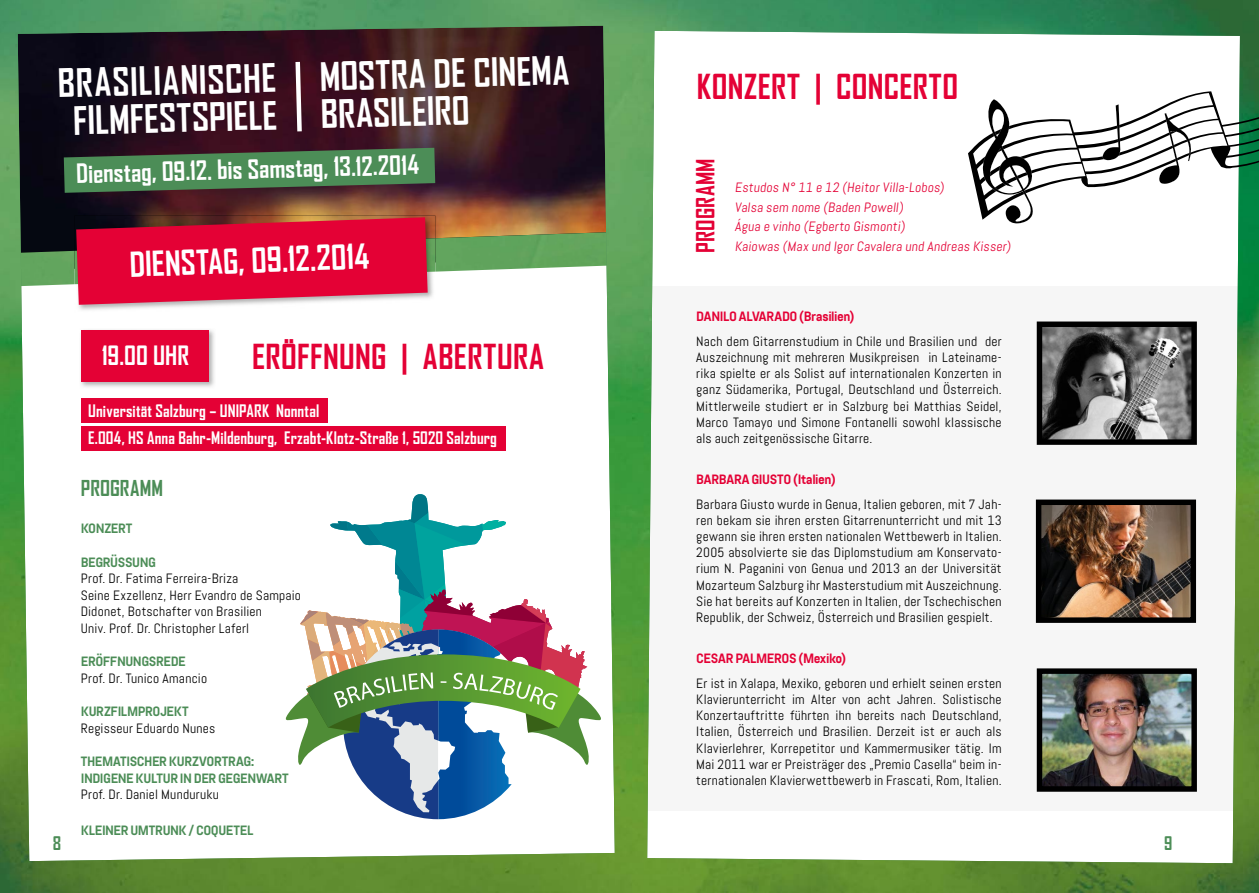
<style>
.page{position:relative;width:1259px;height:893px;background:#fff}
.page>*{position:absolute;margin:0;border:0;box-sizing:border-box;transform-origin:0 0}
.t1{font:700 37.5px/37.3px "Agency FB";color:#fff;text-align:center}
.t2{font:700 33px "Agency FB";letter-spacing:.015em;color:#e40135}
.t3{font:700 33px "Agency FB";color:#fff}
.t4{font:700 25.5px "Agency FB";color:#fff}
.t5{font:700 24px "Agency FB";letter-spacing:.005em;color:#e40135}
.t6{font:700 21px "Agency FB";letter-spacing:.005em;color:#4c8d57}
.t7{font:700 18px "Agency FB";color:#4c8d57}
.t8{font:700 16.5px/27px "Agency FB";letter-spacing:.005em;color:#fff}
.t9{font:13.5px/16.2px "Abel";letter-spacing:.015em;color:#000;text-align:justify}
.t10{font:13.5px/19.8px "Abel";color:#e40135}
.t11{font:700 13.5px/16.5px "Abel Pro";letter-spacing:-.03em;color:#4c8d57}
.t12{font:700 13.5px "Abel Pro";letter-spacing:-.02em;color:#e40135}
</style>
<div class="page">
<img style="left:0;top:0;width:1259px;height:893px">
<img style="left:74px;top:216px;width:361px;height:22px">
<img style="left:74px;top:284px;width:361px;height:28px">
<img style="left:74px;top:238px;width:361px;height:46px">
<svg style="left:76px;top:217px;width:352px;height:88px;background:#d81540"></svg>
<div style="left:81px;top:427px;width:424px;height:24px;background:#e40135"></div>
<div style="left:81px;top:399px;width:246px;height:24px;background:#e40135"></div>
<img style="left:79px;top:328px;width:137px;height:61px">
<div style="left:81px;top:330px;width:127px;height:51px;background:#e40135"></div>
<svg style="left:293px;top:57px;width:11px;height:79px"></svg>
<svg style="left:64px;top:148px;width:371px;height:45px;background:#48734c"></svg>
<img style="left:1042px;top:327px;width:149px;height:112px">
<div style="left:1036px;top:321px;width:161px;height:124px;border:5px solid #000"></div>
<img style="left:1042px;top:506px;width:148px;height:111px">
<div style="left:1036px;top:500px;width:160px;height:123px;border:5px solid #000"></div>
<img style="left:1042px;top:674px;width:149px;height:112px">
<div style="left:1036px;top:668px;width:161px;height:124px;border:5px solid #000"></div>
<svg style="left:968px;top:79px;width:291px;height:145px"></svg>
<svg style="left:281px;top:494px;width:324px;height:325px"></svg>
<h1 class="t1" style="left:57px;top:63px;width:221px;rotate:-1deg">BRASILIANISCHE<br>FILMFESTSPIELE</h1>
<h1 class="t1" style="left:319px;top:56px;width:251px;line-height:38px;text-align:left;rotate:-1deg">MOSTRA DE CINEMA<br>BRASILEIRO</h1>
<h3 class="t4" style="left:76px;top:156px;width:344px;rotate:-1deg">Dienstag, 09.12. bis Samstag, 13.12.2014</h3>
<h2 class="t3" style="left:129px;top:244px;width:241px;rotate:-2deg">DIENSTAG, 09.12.2014</h2>
<h2 class="t2" style="left:697px;top:66px;width:263px">KONZERT | CONCERTO</h2>
<h3 class="t5" style="left:690px;top:253px;width:95px;rotate:-90deg">PROGRAMM</h3>
<p class="t10" style="left:735px;top:177px;width:213px">Estudos N° 11 e 12 (Heitor Villa-Lobos)<br>Valsa sem nome (Baden Powell)<br>Água e vinho (Egberto Gismonti)</p>
<p class="t10" style="left:735px;top:237px;width:279px">Kaiowas (Max und Igor Cavalera und Andreas Kisser)</p>
<p class="t12" style="left:696px;top:307px;width:160px">DANILO ALVARADO (Brasilien)</p>
<p class="t9" style="left:696px;top:333px;width:307px">Nach dem Gitarrenstudium in Chile und Brasilien und der Auszeichnung mit mehreren Musikpreisen in Lateiname&shy;rika spielte er als Solist auf internationalen Konzerten in ganz Südamerika, Portugal, Deutschland und Österreich.<br>Mittlerweile studiert er in Salzburg bei Matthias Seidel, Marco Tamayo und Simone Fontanelli sowohl klassische als auch zeitgenössische Gitarre.</p>
<p class="t12" style="left:696px;top:470px;width:141px">BARBARA GIUSTO (Italien)</p>
<p class="t9" style="left:696px;top:496px;width:307px">Barbara Giusto wurde in Genua, Italien geboren, mit 7 Jah&shy;ren bekam sie ihren ersten Gitarrenunterricht und mit 13 gewann sie ihren ersten nationalen Wettbewerb in Italien.<br>2005 absolvierte sie das Diplomstudium am Konservato&shy;rium N. Paganini von Genua und 2013 an der Universität Mozarteum Salzburg ihr Masterstudium mit Auszeichnung.<br>Sie hat bereits auf Konzerten in Italien, der Tschechischen Republik, der Schweiz, Österreich und Brasilien gespielt.</p>
<p class="t12" style="left:696px;top:649px;width:151px">CESAR PALMEROS (Mexiko)</p>
<p class="t9" style="left:696px;top:675px;width:307px">Er ist in Xalapa, Mexiko, geboren und erhielt seinen ersten Klavierunterricht im Alter von acht Jahren. Solistische Konzertauftritte führten ihn bereits nach Deutschland, Italien, Österreich und Brasilien. Derzeit ist er auch als Klavierlehrer, Korrepetitor und Kammermusiker tätig. Im Mai 2011 war er Preisträger des „Premio Casella“ beim in&shy;ternationalen Klavierwettbewerb in Frascati, Rom, Italien.</p>
<h2 class="t2" style="left:252px;top:336px;width:294px">ERÖFFNUNG | ABERTURA</h2>
<h3 class="t4" style="left:102px;top:340px;width:89px">19.00 UHR</h3>
<p class="t8" style="left:88px;top:397px;width:410px">Universität Salzburg – UNIPARK Nonntal<br>E.004, HS Anna Bahr-Mildenburg, Erzabt-Klotz-Straße 1, 5020 Salzburg</p>
<h3 class="t6" style="left:81px;top:475px;width:84px">PROGRAMM</h3>
<p class="t11" style="left:81px;top:520px;width:53px">KONZERT</p>
<p class="t11" style="left:81px;top:554px;width:77px">BEGRÜSSUNG</p>
<p class="t9" style="left:81px;top:570px;width:222px;text-align:left">Prof. Dr. Fatima Ferreira-Briza<br>Seine Exzellenz, Herr Evandro de Sampaio Didonet, Botschafter von Brasilien<br>Univ. Prof. Dr. Christopher Laferl</p>
<p class="t11" style="left:81px;top:653px;width:106px">ERÖFFNUNGSREDE</p>
<p class="t9" style="left:81px;top:670px;width:128px">Prof. Dr. Tunico Amancio</p>
<p class="t11" style="left:81px;top:703px;width:109px">KURZFILMPROJEKT</p>
<p class="t9" style="left:81px;top:720px;width:136px">Regisseur Eduardo Nunes</p>
<p class="t11" style="left:81px;top:753px;width:209px">THEMATISCHER KURZVORTRAG:<br>INDIGENE KULTUR IN DER GEGENWART</p>
<p class="t9" style="left:81px;top:787px;width:140px">Prof. Dr. Daniel Munduruku</p>
<p class="t11" style="left:81px;top:822px;width:174px">KLEINER UMTRUNK / COQUETEL</p>
<h3 class="t7" style="left:53px;top:832px;width:10px">8</h3>
<h3 class="t7" style="left:1164px;top:832px;width:10px">9</h3>
</div>
